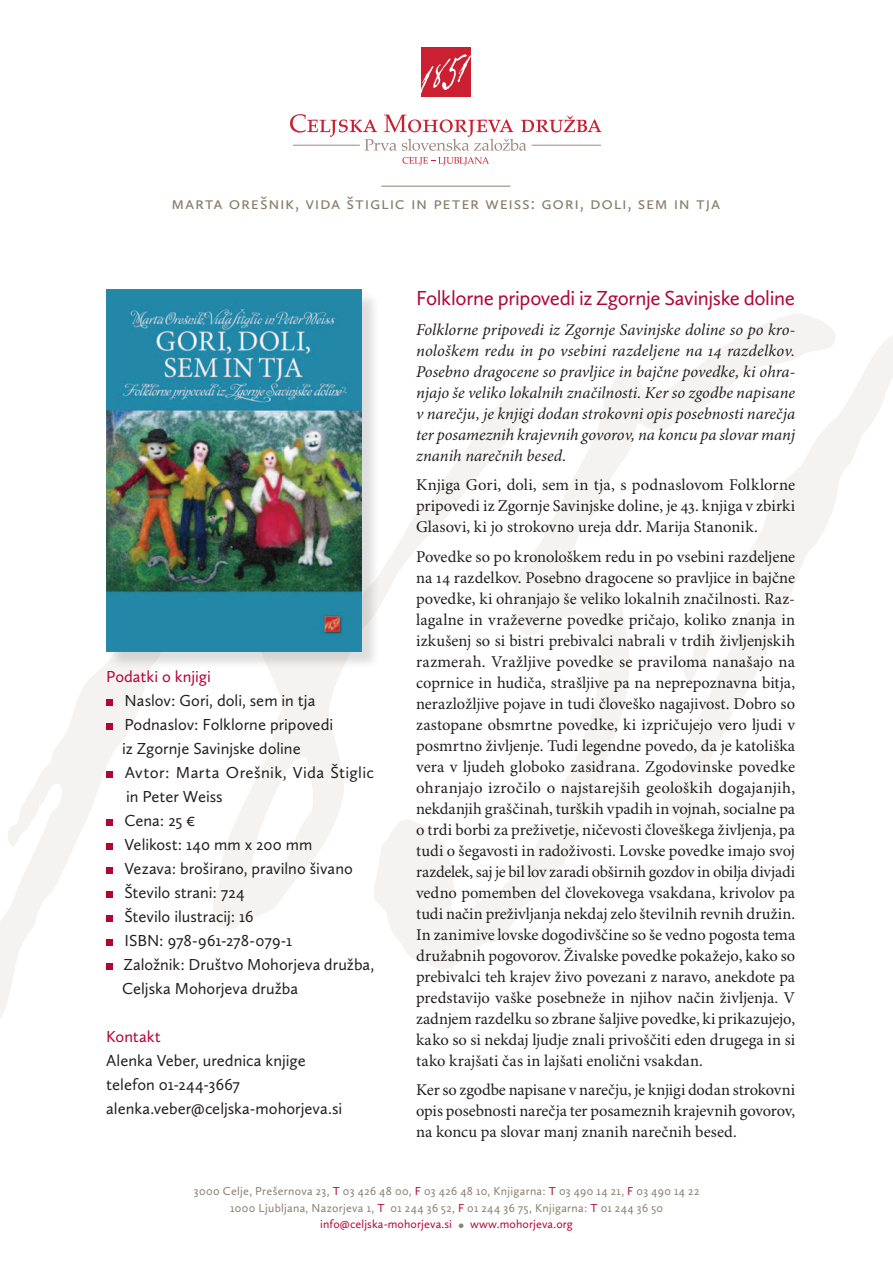
<style>
.page{position:relative;width:893px;height:1263px;background:#fff}
.page>*{position:absolute;margin:0;border:0;box-sizing:border-box;transform-origin:0 0}
.zivljenjepis{font:21px "Calluna Sans";letter-spacing:-.035em;color:#b30437}
.besedilo{font:18px "Calluna Sans";letter-spacing:.04em;color:#887f6f}
.besedilo-2{font:16.5px/21px "Minion Pro";letter-spacing:.005em;color:#231f20;text-align:justify}
.besedilo-3{font:italic 16.5px/21px "Minion Pro";color:#231f20;text-align:justify}
.podatki_o_knjigi{font:16.5px/24px "Calluna Sans";color:#231f20}
.podatki_o_knjigi-2{font:16.5px/24px "Calluna Sans";letter-spacing:-.02em;color:#231f20}
.podatki_o_knjigi-3{font:16.5px "Calluna Sans";color:#b30437}
.besedilo-4{font:12px "Calluna Sans";letter-spacing:.03em;color:#887f6f}
.t1{font:12px "Calluna Sans";letter-spacing:-.005em;color:#b30437}
.s1{color:#b30437}
.s2{font-size:16.5px;color:#887f6f}
</style>
<div class="page">
<svg style="left:219px;top:670px;width:125px;height:259px"></svg>
<svg style="left:374px;top:314px;width:456px;height:655px"></svg>
<svg style="left:0;top:651px;width:219px;height:368px"></svg>
<svg style="left:6px;top:789px;width:34px;height:61px"></svg>
<svg style="left:655px;top:327px;width:238px;height:515px"></svg>
<div style="left:421px;top:47px;width:50px;height:50px;background:#cb1f32"></div>
<svg style="left:421px;top:54px;width:50px;height:39px"></svg>
<svg style="left:290px;top:114px;width:312px;height:37px"></svg>
<hr style="left:293px;top:145px;width:67px;height:1px;background:#9e887e">
<hr style="left:532px;top:145px;width:69px;height:1px;background:#9e887e">
<svg style="left:402px;top:157px;width:87px;height:8px"></svg>
<div style="left:106px;top:700px;width:7px;height:6px;background:#b30437"></div>
<div style="left:106px;top:724px;width:7px;height:6px;background:#b30437"></div>
<div style="left:106px;top:772px;width:7px;height:6px;background:#b30437"></div>
<div style="left:106px;top:820px;width:7px;height:6px;background:#b30437"></div>
<div style="left:106px;top:844px;width:7px;height:6px;background:#b30437"></div>
<div style="left:106px;top:868px;width:7px;height:6px;background:#b30437"></div>
<div style="left:106px;top:892px;width:7px;height:6px;background:#b30437"></div>
<div style="left:106px;top:916px;width:7px;height:6px;background:#b30437"></div>
<div style="left:106px;top:940px;width:7px;height:6px;background:#b30437"></div>
<div style="left:106px;top:964px;width:7px;height:6px;background:#b30437"></div>
<hr style="left:381px;top:186px;width:129px;height:1px;background:#887f6f">
<div style="left:108px;top:292px;width:272px;height:378px;background:#231f20;opacity:.15"></div>
<img style="left:106px;top:289px;width:255px;height:362px">
<p class="besedilo" style="left:172px;top:192px;width:550px">marta orešnik, vida štiglic in peter weiss: gori, doli, sem in tja</p>
<p class="podatki_o_knjigi-3" style="left:106px;top:667px;width:106px">Podatki o knjigi</p>
<p class="podatki_o_knjigi" style="left:125px;top:688px;width:192px">Naslov: Gori, doli, sem in tja</p>
<p class="podatki_o_knjigi-2" style="left:122px;top:712px;width:213px">Podnaslov: Folklorne pripovedi iz Zgornje Savinjske doline</p>
<p class="podatki_o_knjigi" style="left:125px;top:760px;width:251px">Avtor: Marta Orešnik, Vida Štiglic in Peter Weiss</p>
<p class="podatki_o_knjigi" style="left:125px;top:808px;width:72px">Cena: 25 €</p>
<p class="podatki_o_knjigi" style="left:125px;top:832px;width:189px">Velikost: 140 mm x 200 mm</p>
<p class="podatki_o_knjigi" style="left:125px;top:856px;width:230px">Vezava: broširano, pravilno šivano</p>
<p class="podatki_o_knjigi" style="left:125px;top:880px;width:122px">Število strani: 724</p>
<p class="podatki_o_knjigi" style="left:125px;top:904px;width:131px">Število ilustracij: 16</p>
<p class="podatki_o_knjigi" style="left:125px;top:928px;width:169px">ISBN: 978-961-278-079-1</p>
<p class="podatki_o_knjigi" style="left:122px;top:952px;width:253px">Založnik: Društvo Mohorjeva družba,<br>Celjska Mohorjeva družba</p>
<p class="podatki_o_knjigi-3" style="left:106px;top:1027px;width:56px">Kontakt</p>
<p class="podatki_o_knjigi" style="left:106px;top:1048px;width:201px">Alenka Veber, urednica knjige</p>
<p class="podatki_o_knjigi" style="left:106px;top:1072px;width:135px">telefon 01-244-3667</p>
<p class="podatki_o_knjigi" style="left:106px;top:1096px;width:237px">alenka.veber@celjska-mohorjeva.si</p>
<p class="zivljenjepis" style="left:416px;top:285px;width:380px">Folklorne pripovedi iz Zgornje Savinjske doline</p>
<p class="besedilo-3" style="left:416px;top:319px;width:381px">Folklorne pripovedi iz Zgornje Savinjske doline so po kro&shy;nološkem redu in po vsebini razdeljene na 14 razdelkov.<br>Posebno dragocene so pravljice in bajčne povedke, ki ohra&shy;njajo še veliko lokalnih značilnosti. Ker so zgodbe napisane v narečju, je knjigi dodan strokovni opis posebnosti narečja ter posameznih krajevnih govorov, na koncu pa slovar manj znanih narečnih besed.</p>
<p class="besedilo-2" style="left:416px;top:475px;width:381px">Knjiga Gori, doli, sem in tja, s podnaslovom Folklorne pripovedi iz Zgornje Savinjske doline, je 43. knjiga v zbirki Glasovi, ki jo strokovno ureja ddr. Marija Stanonik.</p>
<p class="besedilo-2" style="left:416px;top:546px;width:381px">Povedke so po kronološkem redu in po vsebini razdeljene na 14 razdelkov. Posebno dragocene so pravljice in bajčne povedke, ki ohranjajo še veliko lokalnih značilnosti. Raz&shy;lagalne in vraževerne povedke pričajo, koliko znanja in izkušenj so si bistri prebivalci nabrali v trdih življenjskih razmerah. Vražljive povedke se praviloma nanašajo na coprnice in hudiča, strašljive pa na neprepoznavna bitja, nerazložljive pojave in tudi človeško nagajivost. Dobro so zastopane obsmrtne povedke, ki izpričujejo vero ljudi v posmrtno življenje. Tudi legendne povedo, da je katoliška vera v ljudeh globoko zasidrana. Zgodovinske povedke ohranjajo izročilo o najstarejših geoloških dogajanjih, nekdanjih graščinah, turških vpadih in vojnah, socialne pa o trdi borbi za preživetje, ničevosti človeškega življenja, pa tudi o šegavosti in radoživosti. Lovske povedke imajo svoj razdelek, saj je bil lov zaradi obširnih gozdov in obilja divjadi vedno pomemben del človekovega vsakdana, krivolov pa tudi način preživljanja nekdaj zelo številnih revnih družin.<br>In zanimive lovske dogodivščine so še vedno pogosta tema družabnih pogovorov. Živalske povedke pokažejo, kako so prebivalci teh krajev živo povezani z naravo, anekdote pa predstavijo vaške posebneže in njihov način življenja. V zadnjem razdelku so zbrane šaljive povedke, ki prikazujejo, kako so si nekdaj ljudje znali privoščiti eden drugega in si tako krajšati čas in lajšati enolični vsakdan.</p>
<p class="besedilo-2" style="left:416px;top:1080px;width:381px">Ker so zgodbe napisane v narečju, je knjigi dodan strokovni opis posebnosti narečja ter posameznih krajevnih govorov, na koncu pa slovar manj znanih narečnih besed.</p>
<p class="besedilo-4" style="left:194px;top:1184px;width:507px">3000 Celje, Prešernova 23, <span class="s1">T</span> 03 426 48 00, <span class="s1">F</span> 03 426 48 10, Knjigarna: <span class="s1">T</span> 03 490 14 21, <span class="s1">F</span> 03 490 14 22</p>
<p class="besedilo-4" style="left:230px;top:1201px;width:434px">1000 Ljubljana, Nazorjeva 1, <span class="s1">T</span> 01 244 36 52, <span class="s1">F</span> 01 244 36 75, Knjigarna: <span class="s1">T</span> 01 244 36 50</p>
<p class="t1" style="left:320px;top:1217px;width:254px">info@celjska-mohorjeva.si <span class="s2">•</span> www.mohorjeva.org</p>
</div>
